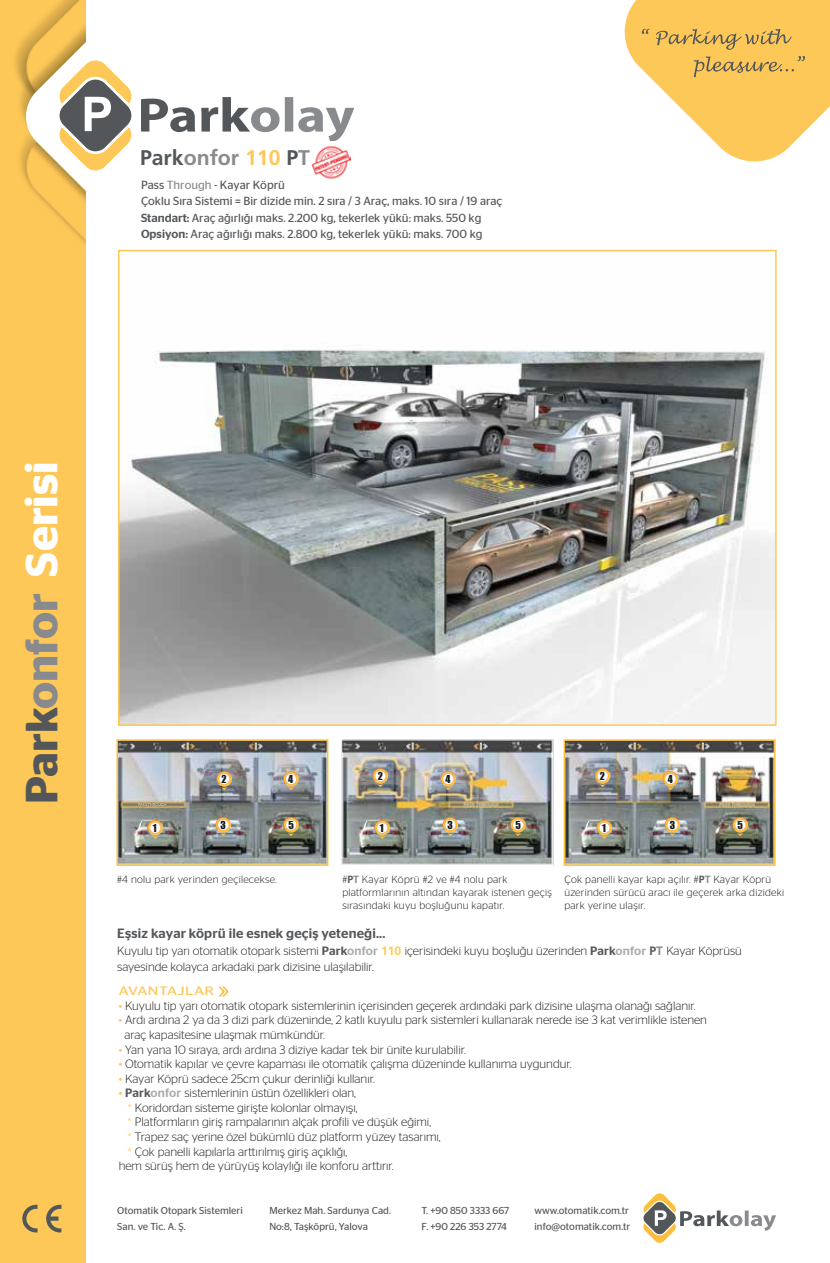
<style>
.page{position:relative;width:830px;height:1263px;background:#fff}
.page>*{position:absolute;margin:0;border:0;box-sizing:border-box;transform-origin:0 0}
.t1{font:600 45px "Stag Sans";color:#fff}
.t2{font:700 21.3px "Frutiger LT Std";color:#898a8d}
.t3{font:500 13.5px "Stag Sans";letter-spacing:.01em;color:#54575a}
.t4{font:300 12.15px/14.5px "Stag Sans";color:#1d1d1b}
.t5{font:12.15px "Stag Sans";letter-spacing:.025em;color:#fdc858;scale:1.29 1}
.t6{font:11.85px/16.5px "Stag Sans";color:#54575a}
.t7{font:300 10.5px/12.6px "Stag Sans";letter-spacing:.025em;color:#1d1d1b}
.t8{font:10.2px "Impact";color:#1d1d1b}
.t9{font:10.05px "Stag Sans";color:#54575a}
.t10{font:4.05px "Stag Sans";color:#fff}
.s1{color:#54575a}
.s2{color:#fdc858}
.s3{color:#898a8d}
.s4{font-weight:500}
.s5{font-family:"Frutiger LT Std";font-weight:700;color:#54575a}
.s6{font-family:"Frutiger LT Std";font-weight:700;color:#898a8d}
.s7{font-weight:500;color:#54575a}
.s8{font-weight:500;color:rgb(84 87 90/.5)}
.s9{font-family:"Frutiger LT Std";font-weight:700;color:#fdc858}
</style>
<div class="page">
<div style="left:0;top:0;width:86px;height:1263px;background:#fdc858"></div>
<img style="left:15px;top:0;width:71px;height:244px">
<svg style="left:26px;top:33px;width:105px;height:167px"></svg>
<svg style="left:141px;top:97px;width:213px;height:44px"></svg>
<svg style="left:22px;top:1205px;width:39px;height:27px"></svg>
<svg style="left:624px;top:0;width:205px;height:161px"></svg>
<img style="left:311px;top:145px;width:39px;height:34px">
<svg style="left:218px;top:986px;width:10px;height:10px"></svg>
<img style="left:119px;top:742px;width:206px;height:121px">
<div style="left:116px;top:739px;width:212px;height:127px;border:2px solid #fbbe3d"></div>
<svg style="left:147px;top:820px;width:16px;height:19px"></svg>
<svg style="left:283px;top:771px;width:15px;height:19px"></svg>
<svg style="left:215px;top:817px;width:16px;height:19px"></svg>
<svg style="left:216px;top:771px;width:16px;height:19px"></svg>
<svg style="left:283px;top:817px;width:15px;height:19px"></svg>
<img style="left:342px;top:740px;width:210px;height:125px">
<svg style="left:372px;top:768px;width:16px;height:19px"></svg>
<img style="left:566px;top:742px;width:206px;height:121px">
<div style="left:563px;top:739px;width:212px;height:127px;border:2px solid #fbbe3d"></div>
<svg style="left:440px;top:771px;width:16px;height:24px"></svg>
<svg style="left:374px;top:817px;width:21px;height:22px"></svg>
<svg style="left:440px;top:817px;width:18px;height:19px"></svg>
<svg style="left:510px;top:817px;width:15px;height:19px"></svg>
<svg style="left:594px;top:768px;width:16px;height:19px"></svg>
<svg style="left:662px;top:771px;width:15px;height:19px"></svg>
<svg style="left:596px;top:820px;width:16px;height:19px"></svg>
<svg style="left:664px;top:817px;width:16px;height:19px"></svg>
<svg style="left:732px;top:817px;width:15px;height:19px"></svg>
<svg style="left:643px;top:1193px;width:132px;height:50px"></svg>
<img style="left:121px;top:349px;width:652px;height:374px">
<div style="left:118px;top:250px;width:658px;height:476px;border:2px solid #fdc858"></div>
<h2 class="t2" style="left:140px;top:145px;width:171px"><span class="s1">Park</span>onfor <span class="s2">110</span> <span class="s1">P</span>T</h2>
<p class="t6" style="left:141px;top:176px;width:363px">Pass <span class="s3">Through</span> - Kayar Köprü<br>Çoklu Sıra Sistemi = Bir dizide min. 2 sıra / 3 Araç, maks. 10 sıra / 19 araç <span class="s4">Standart:</span> Araç ağırlığı maks. 2.200 kg, tekerlek yükü: maks. 550 kg <span class="s4">Opsiyon:</span> Araç ağırlığı maks. 2.800 kg, tekerlek yükü: maks. 700 kg</p>
<h1 class="t1" style="left:16px;top:804px;width:344px;rotate:-90deg"><span class="s1">Park</span><span class="s3">onfor</span> Serisi</h1>
<p class="t10" style="left:138px;top:802px;width:30px">PASS THROUGH</p>
<p class="t8" style="left:153px;top:820px;width:5px">1</p>
<p class="t8" style="left:221px;top:771px;width:7px">2</p>
<p class="t8" style="left:220px;top:817px;width:7px">3</p>
<p class="t8" style="left:288px;top:771px;width:7px">4</p>
<p class="t8" style="left:288px;top:817px;width:7px">5</p>
<p class="t8" style="left:377px;top:768px;width:7px">2</p>
<p class="t8" style="left:445px;top:771px;width:7px">4</p>
<p class="t8" style="left:445px;top:776px;width:7px">4</p>
<p class="t8" style="left:445px;top:817px;width:7px">3</p>
<p class="t8" style="left:379px;top:820px;width:5px">1</p>
<p class="t8" style="left:447px;top:817px;width:7px">3</p>
<p class="t8" style="left:515px;top:817px;width:7px">5</p>
<p class="t8" style="left:599px;top:768px;width:7px">2</p>
<p class="t8" style="left:667px;top:771px;width:7px">4</p>
<p class="t8" style="left:601px;top:820px;width:5px">1</p>
<p class="t8" style="left:669px;top:817px;width:7px">3</p>
<p class="t8" style="left:737px;top:817px;width:7px">5</p>
<p class="t7" style="left:117px;top:873px;width:161px">#4 nolu park yerinden geçilecekse.</p>
<p class="t7" style="left:342px;top:873px;width:211px">#<span class="s5">P</span><span class="s6">T</span> Kayar Köprü #2 ve #4 nolu park platformlarının altından kayarak istenen geçiş sırasındaki kuyu boşluğunu kapatır.</p>
<p class="t7" style="left:564px;top:873px;width:221px">Çok panelli kayar kapı açılır. #<span class="s5">P</span><span class="s6">T</span> Kayar Köprü üzerinden sürücü aracı ile geçerek arka dizideki park yerine ulaşır.</p>
<p class="t3" style="left:117px;top:925px;width:269px">Eşsiz kayar köprü ile esnek geçiş yeteneği...</p>
<p class="t4" style="left:117px;top:942px;width:626px;line-height:16.5px">Kuyulu tip yarı otomatik otopark sistemi <span class="s7">Park</span><span class="s8">onfor</span> <span class="s9">110</span> içerisindeki kuyu boşluğu üzerinden <span class="s7">Park</span><span class="s8">onfor</span> <span class="s5">P</span><span class="s6">T</span> Kayar Köprüsü sayesinde kolayca arkadaki park dizisine ulaşılabilir.</p>
<p class="t5" style="left:119px;top:984px;width:75px">AVANTAJLAR</p>
<p class="t4" style="left:119px;top:998px;width:578px"><span class="s2">•</span> Kuyulu tip yarı otomatik otopark sistemlerinin içerisinden geçerek ardındaki park dizisine ulaşma olanağı sağlanır.</p>
<p class="t4" style="left:124px;top:1013px;width:583px;text-indent:-6px"><span class="s2">•</span> Ardı ardına 2 ya da 3 dizi park düzeninde, 2 katlı kuyulu park sistemleri kullanarak nerede ise 3 kat verimlikle istenen araç kapasitesine ulaşmak mümkündür.</p>
<p class="t4" style="left:119px;top:1042px;width:348px"><span class="s2">•</span> Yan yana 10 sıraya, ardı ardına 3 diziye kadar tek bir ünite kurulabilir.</p>
<p class="t4" style="left:119px;top:1056px;width:454px"><span class="s2">•</span> Otomatik kapılar ve çevre kapaması ile otomatik çalışma düzeninde kullanıma uygundur.</p>
<p class="t4" style="left:119px;top:1071px;width:257px"><span class="s2">•</span> Kayar Köprü sadece 25cm çukur derinliği kullanır.</p>
<p class="t4" style="left:119px;top:1085px;width:238px"><span class="s2">•</span> <span class="s7">Park</span><span class="s8">onfor</span> sistemlerinin üstün özellikleri olan,</p>
<p class="t4" style="left:127px;top:1100px;width:231px"><span class="s2">*</span> Koridordan sisteme girişte kolonlar olmayışı,</p>
<p class="t4" style="left:127px;top:1115px;width:305px"><span class="s2">*</span> Platformların giriş rampalarının alçak profili ve düşük eğimi,</p>
<p class="t4" style="left:127px;top:1129px;width:314px"><span class="s2">*</span> Trapez saç yerine özel bükümlü düz platform yüzey tasarımı,</p>
<p class="t4" style="left:127px;top:1144px;width:221px"><span class="s2">*</span> Çok panelli kapılarla arttırılmış giriş açıklığı,</p>
<p class="t4" style="left:119px;top:1158px;width:276px">hem sürüş hem de yürüyüş kolaylığı ile konforu arttırır.</p>
<p class="t9" style="left:117px;top:1204px;width:127px">Otomatik Otopark Sistemleri</p>
<p class="t9" style="left:269px;top:1204px;width:123px">Merkez Mah. Sardunya Cad.</p>
<p class="t9" style="left:421px;top:1204px;width:89px">T. +90 850 3333 667</p>
<p class="t9" style="left:534px;top:1204px;width:96px">www.otomatik.com.tr</p>
<p class="t9" style="left:117px;top:1221px;width:70px">San. ve Tic. A. Ş.</p>
<p class="t9" style="left:269px;top:1221px;width:100px">No:8, Taşköprü, Yalova</p>
<p class="t9" style="left:421px;top:1221px;width:87px">F. +90 226 353 2774</p>
<p class="t9" style="left:534px;top:1221px;width:97px">info@otomatik.com.tr</p>
</div>
